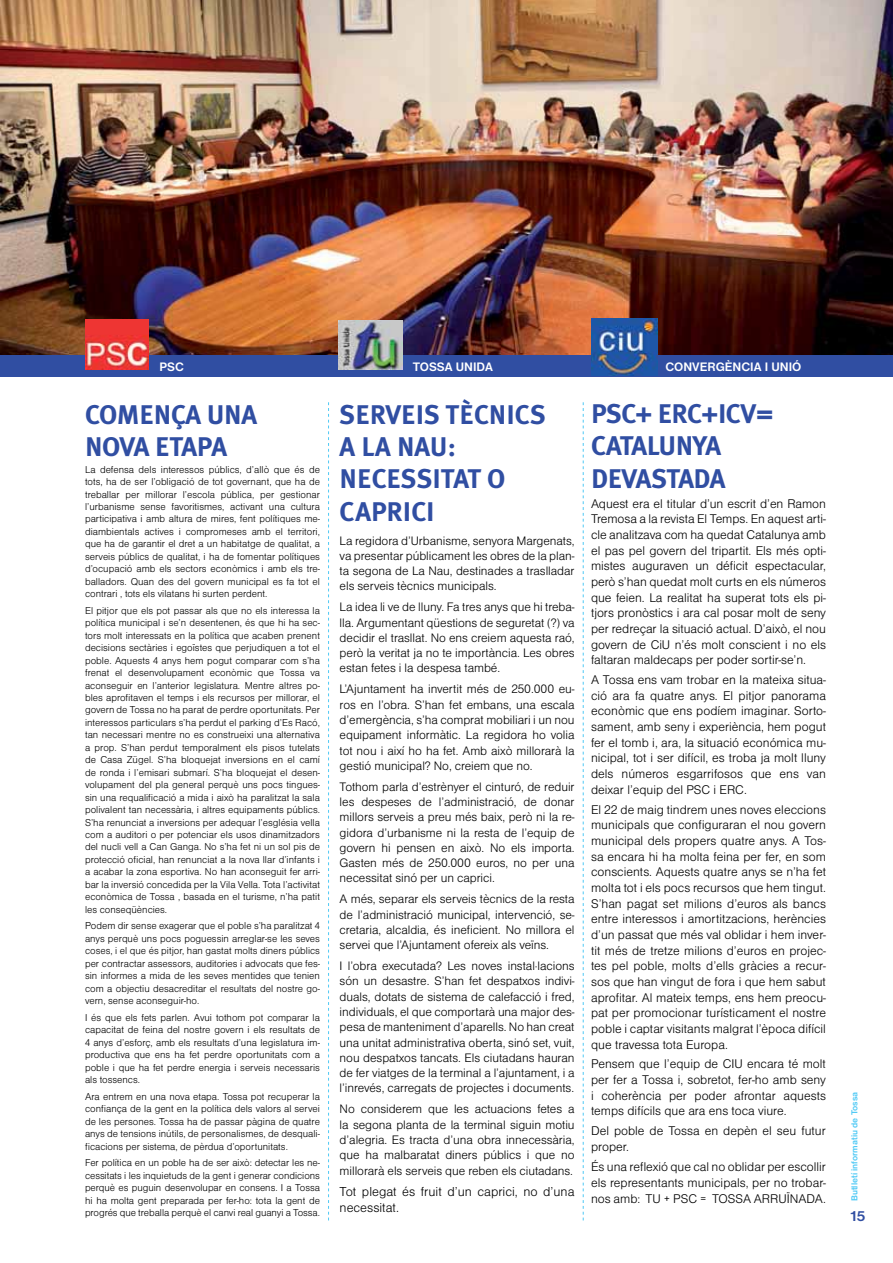
<style>
.page{position:relative;width:893px;height:1263px;background:#fff}
.page>*{position:absolute;margin:0;border:0;box-sizing:border-box;transform-origin:0 0}
.t1{font:700 27px/32.4px "Meta Plus";color:#304ea2}
.t2{font:700 15px "Nimbus San D";color:#304ea2}
.t3{font:13.5px/16.2px "Nimbus San D Ligh";color:#000}
.t4{font:13.05px/15.6px "Nimbus San D Ligh";color:#000;text-align:justify}
.t5{font:12.75px/15.3px "Nimbus San D Ligh";letter-spacing:-.005em;color:#000;text-align:justify}
.t6{font:700 12.75px "Nimbus San D";color:#fff}
.t7{font:10.35px/12.5px "Nimbus San D Ligh";color:#000;text-align:justify}
.t8{font:700 9px "Nimbus San D";color:#4ec9f5}
</style>
<div class="page">
<img style="left:0;top:0;width:893px;height:355px">
<div style="left:0;top:355px;width:893px;height:22px;background:#304ea2"></div>
<svg style="left:328px;top:402px;width:1px;height:818px"></svg>
<svg style="left:583px;top:402px;width:1px;height:818px"></svg>
<img style="left:85px;top:320px;width:64px;height:50px">
<img style="left:591px;top:319px;width:66px;height:56px">
<img style="left:338px;top:320px;width:64px;height:50px">
<p class="t6" style="left:159px;top:360px;width:26px">PSC</p>
<h1 class="t1" style="left:85px;top:398px;width:18px">COMEN</h1>
<h1 class="t1" style="left:171px;top:398px;width:53px">ÇAUNA</h1>
<h1 class="t1" style="left:85px;top:430px;width:17px">NOVA</h1>
<h1 class="t1" style="left:155px;top:430px;width:73px">ETA PA</h1>
<p class="t7" style="left:85px;top:463px;width:236px">La defensa dels interessos públics, d’allò que és de tots, ha de ser l’obligació de tot governant, que ha de treballar per millorar l’escola pública, per gestionar l’urbanisme sense favoritismes, activant una cultura participativa i amb altura de mires, fent polítiques me&shy;diambientals actives i compromeses amb el territori, que ha de garantir el dret a un habitatge de qualitat, a serveis públics de qualitat, i ha de fomentar polítiques d’ocupació amb els sectors econòmics i amb els tre&shy;balladors. Quan des del govern municipal es fa tot el contrari , tots els vilatans hi surten perdent.</p>
<p class="t7" style="left:85px;top:604px;width:236px">El pitjor que els pot passar als que no els interessa la política municipal i se’n desentenen, és que hi ha sec&shy;tors molt interessats en la política que acaben prenent decisions sectàries i egoïstes que perjudiquen a tot el poble. Aquests 4 anys hem pogut comparar com s’ha frenat el desenvolupament econòmic que Tossa va aconseguir en l’anterior legislatura. Mentre altres po&shy;bles aprofitaven el temps i els recursos per millorar, el govern de Tossa no ha parat de perdre oportunitats. Per interessos particulars s’ha perdut el parking d’Es Racó, tan necessari mentre no es construeixi una alternativa a prop. S’han perdut temporalment els pisos tutelats de Casa Zügel. S’ha bloquejat inversions en el camí de ronda i l’emisari submarí. S’ha bloquejat el desen&shy;volupament del pla general perquè uns pocs tingues&shy;sin una requalificació a mida i això ha paralitzat la sala polivalent tan necessària, i altres equipaments públics.<br>S’ha renunciat a inversions per adequar l’església vella com a auditori o per potenciar els usos dinamitzadors del nucli vell a Can Ganga. No s’ha fet ni un sol pis de protecció oficial, han renunciat a la nova llar d’infants i a acabar la zona esportiva. No han aconseguit fer arri&shy;bar la inversió concedida per la Vila Vella. Tota l’activitat econòmica de Tossa , basada en el turisme, n’ha patit les conseqüències.</p>
<p class="t7" style="left:85px;top:920px;width:236px">Podem dir sense exagerar que el poble s’ha paralitzat 4 anys perquè uns pocs poguessin arreglar-se les seves coses, i el que és pitjor, han gastat molts diners públics per contractar assessors, auditories i advocats que fes&shy;sin informes a mida de les seves mentides que tenien com a objectiu desacreditar el resultats del nostre go&shy;vern, sense aconseguir-ho.</p>
<p class="t7" style="left:85px;top:1011px;width:236px">I és que els fets parlen. Avui tothom pot comparar la capacitat de feina del nostre govern i els resultats de 4 anys d’esforç, amb els resultats d’una legislatura im&shy;productiva que ens ha fet perdre oportunitats com a poble i que ha fet perdre energia i serveis necessaris als tossencs.</p>
<p class="t7" style="left:85px;top:1090px;width:236px">Ara entrem en una nova etapa. Tossa pot recuperar la confiança de la gent en la política dels valors al servei de les persones. Tossa ha de passar pàgina de quatre anys de tensions inútils, de personalismes, de desquali&shy;ficacions per sistema, de pèrdua d’oportunitats.</p>
<p class="t7" style="left:85px;top:1156px;width:236px">Fer política en un poble ha de ser això: detectar les ne&shy;cessitats i les inquietuds de la gent i generar condicions perquè es puguin desenvolupar en consens. I a Tossa hi ha molta gent preparada per fer-ho: tota la gent de progrés que treballa perquè el canvi real guanyi a Tossa.</p>
<p class="t6" style="left:413px;top:360px;width:82px">TOSSA UNIDA</p>
<p class="t6" style="left:665px;top:360px;width:137px">CONVERGÈNCIA I UNIÓ</p>
<h1 class="t1" style="left:340px;top:398px;width:30px">SERVEI</h1>
<h1 class="t1" style="left:424px;top:398px;width:37px">S TÈCNIC</h1>
<h1 class="t1" style="left:530px;top:398px;width:17px">S</h1>
<h1 class="t1" style="left:340px;top:430px;width:74px">ALA NAU</h1>
<h1 class="t1" style="left:448px;top:430px;width:10px">:</h1>
<h1 class="t1" style="left:340px;top:463px;width:16px">NECE</h1>
<h1 class="t1" style="left:401px;top:463px;width:45px">SSITAT</h1>
<h1 class="t1" style="left:487px;top:463px;width:18px">O</h1>
<h1 class="t1" style="left:340px;top:495px;width:59px">CAPRICI</h1>
<p class="t5" style="left:340px;top:532px;width:236px">La regidora d’Urbanisme, senyora Margenats, va presentar públicament les obres de la plan&shy;ta segona de La Nau, destinades a traslladar els serveis tècnics municipals.</p>
<p class="t5" style="left:340px;top:599px;width:236px">La idea li ve de lluny. Fa tres anys que hi treba&shy;lla. Argumentant qüestions de seguretat (?) va decidir el trasllat. No ens creiem aquesta raó, però la veritat ja no te importància. Les obres estan fetes i la despesa també.</p>
<p class="t5" style="left:340px;top:681px;width:236px">L’Ajuntament ha invertit més de 250.000 eu&shy;ros en l’obra. S’han fet embans, una escala d’emergència, s’ha comprat mobiliari i un nou equipament informàtic. La regidora ho volia tot nou i així ho ha fet. Amb això millorarà la gestió municipal? No, creiem que no.</p>
<p class="t5" style="left:340px;top:779px;width:236px">Tothom parla d’estrènyer el cinturó, de reduir les despeses de l’administració, de donar millors serveis a preu més baix, però ni la re&shy;gidora d’urbanisme ni la resta de l’equip de govern hi pensen en això. No els importa.<br>Gasten més de 250.000 euros, no per una necessitat sinó per un caprici.</p>
<p class="t5" style="left:340px;top:891px;width:236px">A més, separar els serveis tècnics de la resta de l’administració municipal, intervenció, se&shy;cretaria, alcaldia, és ineficient. No millora el servei que l’Ajuntament ofereix als veïns.</p>
<p class="t5" style="left:340px;top:958px;width:236px">I l’obra executada? Les noves instal·lacions són un desastre. S’han fet despatxos indivi&shy;duals, dotats de sistema de calefacció i fred, individuals, el que comportarà una major des&shy;pesa de manteniment d’aparells. No han creat una unitat administrativa oberta, sinó set, vuit, nou despatxos tancats. Els ciutadans hauran de fer viatges de la terminal a l’ajuntament, i a l’inrevés, carregats de projectes i documents.</p>
<p class="t5" style="left:340px;top:1101px;width:236px">No considerem que les actuacions fetes a la segona planta de la terminal siguin motiu d’alegria. Es tracta d’una obra innecessària, que ha malbaratat diners públics i que no millorarà els serveis que reben els ciutadans.</p>
<h3 class="t3" style="left:340px;top:1183px;width:236px">Tot plegat és fruit d’un caprici, no d’una necessitat.</h3>
<h1 class="t1" style="left:591px;top:397px;width:184px">PSC+ ERC+ICV=<br>CATALUNYA<br>DEVA</h1>
<h1 class="t1" style="left:652px;top:462px;width:31px">STADA</h1>
<p class="t4" style="left:591px;top:495px;width:236px">Aquest era el titular d’un escrit d’en Ramon Tremosa a la revista El Temps. En aquest arti&shy;cle analitzava com ha quedat Catalunya amb el pas pel govern del tripartit. Els més opti&shy;mistes auguraven un déficit espectacular, però s’han quedat molt curts en els números que feien. La realitat ha superat tots els pi&shy;tjors pronòstics i ara cal posar molt de seny per redreçar la situació actual. D’això, el nou govern de CiU n’és molt conscient i no els faltaran maldecaps per poder sortir-se’n.</p>
<p class="t4" style="left:591px;top:672px;width:236px">A Tossa ens vam trobar en la mateixa situa&shy;ció ara fa quatre anys. El pitjor panorama econòmic que ens podíem imaginar. Sorto&shy;sament, amb seny i experiència, hem pogut fer el tomb i, ara, la situació económica mu&shy;nicipal, tot i ser difícil, es troba ja molt lluny dels números esgarrifosos que ens van deixar l’equip del PSC i ERC.</p>
<p class="t4" style="left:591px;top:801px;width:236px">El 22 de maig tindrem unes noves eleccions municipals que configuraran el nou govern municipal dels propers quatre anys. A Tos&shy;sa encara hi ha molta feina per fer, en som conscients. Aquests quatre anys se n’ha fet molta tot i els pocs recursos que hem tingut.<br>S’han pagat set milions d’euros als bancs entre interessos i amortitzacions, herències d’un passat que més val oblidar i hem inver&shy;tit més de tretze milions d’euros en projec&shy;tes pel poble, molts d’ells gràcies a recur&shy;sos que han vingut de fora i que hem sabut aprofitar. Al mateix temps, ens hem preocu&shy;pat per promocionar turísticament el nostre poble i captar visitants malgrat l’època difícil que travessa tota Europa.</p>
<p class="t4" style="left:591px;top:1056px;width:236px">Pensem que l’equip de CIU encara té molt per fer a Tossa i, sobretot, fer-ho amb seny i coherència per poder afrontar aquests temps difícils que ara ens toca viure.</p>
<p class="t4" style="left:591px;top:1123px;width:236px">Del poble de Tossa en depèn el seu futur proper.</p>
<p class="t4" style="left:591px;top:1158px;width:236px">És una reflexió que cal no oblidar per escollir els representants municipals, per no trobar&shy;nos amb: TU + PSC = TOSSA ARRUÏNADA.</p>
<p class="t8" style="left:849px;top:1201px;width:111px;rotate:-90deg">BUTLLETÍ INFORMATIU DE TOSSA</p>
<h2 class="t2" style="left:850px;top:1207px;width:17px">15</h2>
</div>
